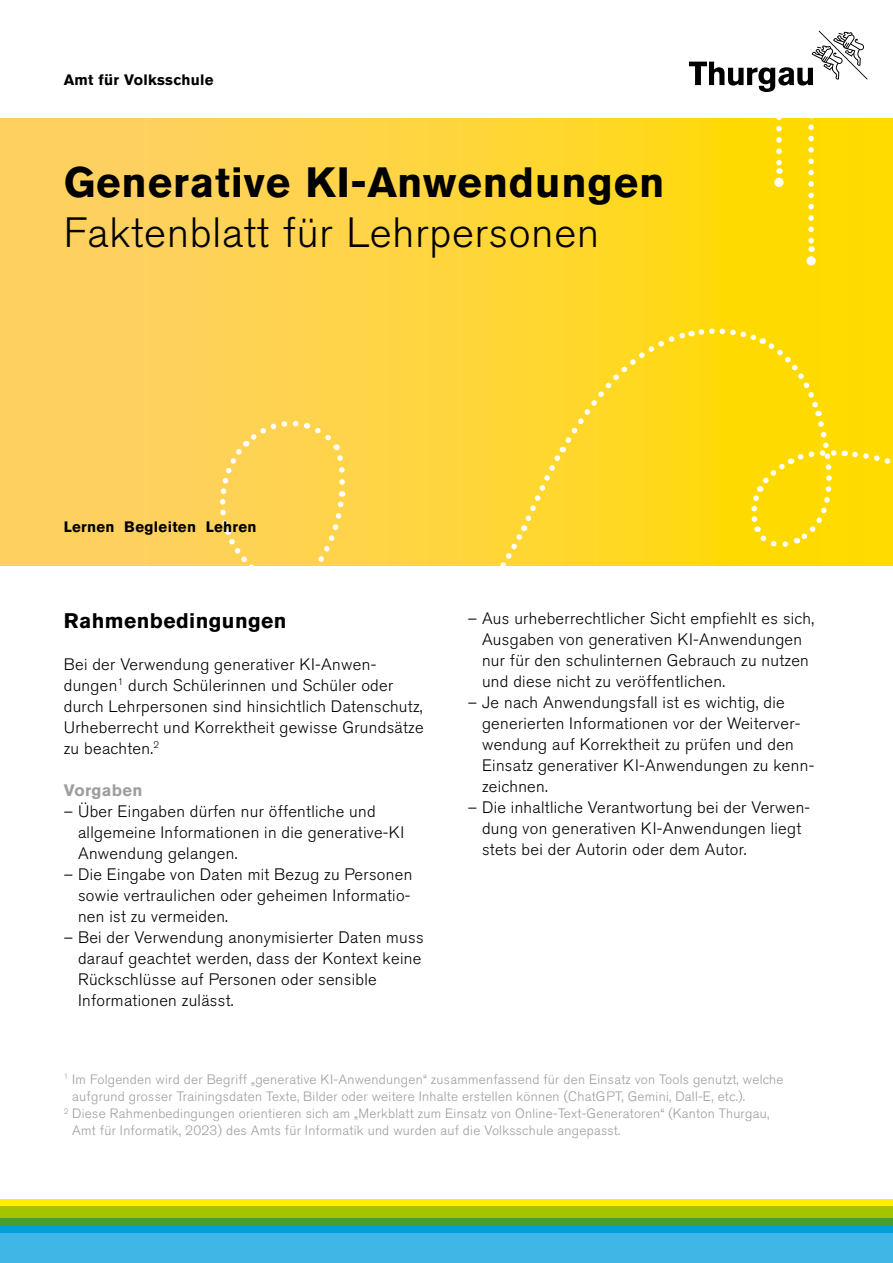
<style>
.page{position:relative;width:893px;height:1263px;background:#fff}
.page>*{position:absolute;margin:0;border:0;box-sizing:border-box;transform-origin:0 0}
.t1{font:300 42px "Akzidenz Grotesk BQ";letter-spacing:.02em;color:#000}
.t2{font:700 42px "Akzidenz Grotesk BQ";letter-spacing:.02em;color:#000}
.t3{font:700 21px "Akzidenz Grotesk BQ";letter-spacing:.02em;color:#000}
.t4{font:300 16.5px/21px "Akzidenz Grotesk BQ";letter-spacing:.02em;color:#000}
.t5{font:700 16.5px "Akzidenz Grotesk BQ";letter-spacing:.02em;color:#9c9e9f}
.t6{font:700 15px "Akzidenz Grotesk BQ";letter-spacing:.02em;color:#000}
.t7{font:300 13.5px "Akzidenz Grotesk BQ";letter-spacing:.02em;color:#9c9e9f}
</style>
<div class="page">
<img style="left:0;top:119px;width:893px;height:446px">
<svg style="left:483px;top:327px;width:410px;height:239px;background:#ffd91a"></svg>
<div style="left:219px;top:419px;width:129px;height:146px;background:#ffd351"></div>
<svg style="left:776px;top:119px;width:6px;height:55px"></svg>
<div style="left:774px;top:178px;width:10px;height:9px;background:#fff;border-radius:50%"></div>
<div style="left:806px;top:256px;width:10px;height:9px;background:#fff;border-radius:50%"></div>
<svg style="left:808px;top:119px;width:6px;height:133px"></svg>
<svg style="left:689px;top:31px;width:178px;height:61px"></svg>
<div style="left:0;top:1233px;width:893px;height:30px;background:#40b6e7"></div>
<div style="left:0;top:1199px;width:893px;height:7px;background:#ffed00"></div>
<div style="left:0;top:1218px;width:893px;height:7px;background:#44a12b"></div>
<div style="left:0;top:1206px;width:893px;height:12px;background:#a4c400"></div>
<div style="left:0;top:1225px;width:893px;height:8px;background:#009ee0"></div>
<p class="t6" style="left:64px;top:71px;width:151px">Amt für Volksschule</p>
<h1 class="t2" style="left:64px;top:158px;width:602px">Generative KI-Anwendungen</h1>
<h1 class="t1" style="left:64px;top:209px;width:536px">Faktenblatt für Lehrpersonen</h1>
<p class="t6" style="left:64px;top:518px;width:194px">Lernen Begleiten Lehren</p>
<p class="t3" style="left:64px;top:608px;width:224px">Rahmenbedingungen</p>
<p class="t4" style="left:64px;top:654px;width:361px">Bei der Verwendung generativer KI-Anwen&shy;dungen<sup>1</sup> durch Schülerinnen und Schüler oder durch Lehrpersonen sind hinsichtlich Datenschutz, Urheberrecht und Korrektheit gewisse Grundsätze zu beachten.<sup>2</sup></p>
<p class="t5" style="left:64px;top:780px;width:80px">Vorgaben</p>
<p class="t4" style="left:78px;top:801px;width:328px;text-indent:-14px">– Über Eingaben dürfen nur öffentliche und allgemeine Informationen in die generative-KI<br>Anwendung gelangen.</p>
<p class="t4" style="left:78px;top:864px;width:336px;text-align:justify;text-indent:-14px">– Die Eingabe von Daten mit Bezug zu Personen sowie vertraulichen oder geheimen Informatio&shy;nen ist zu vermeiden.</p>
<p class="t4" style="left:78px;top:927px;width:347px;text-indent:-14px">– Bei der Verwendung anonymisierter Daten muss darauf geachtet werden, dass der Kontext keine Rückschlüsse auf Personen oder sensible Informationen zulässt.</p>
<p class="t4" style="left:482px;top:608px;width:334px;text-indent:-14px">– Aus urheberrechtlicher Sicht empfiehlt es sich, Ausgaben von generativen KI-Anwendungen nur für den schulinternen Gebrauch zu nutzen und diese nicht zu veröffentlichen.</p>
<p class="t4" style="left:482px;top:692px;width:334px;text-indent:-14px">– Je nach Anwendungsfall ist es wichtig, die generierten Informationen vor der Weiterver&shy;wendung auf Korrektheit zu prüfen und den Einsatz generativer KI-Anwendungen zu kenn&shy;zeichnen.</p>
<p class="t4" style="left:482px;top:797px;width:330px;text-indent:-14px">– Die inhaltliche Verantwortung bei der Verwen&shy;dung von generativen KI-Anwendungen liegt stets bei der Autorin oder dem Autor.</p>
<p class="t7" style="left:64px;top:1071px;width:721px"><sup>1</sup> Im Folgenden wird der Begriff „generative KI-Anwendungen“ zusammenfassend für den Einsatz von Tools genutzt, welche</p>
<p class="t7" style="left:72px;top:1089px;width:674px">aufgrund grosser Trainingsdaten Texte, Bilder oder weitere Inhalte erstellen können (ChatGPT, Gemini, Dall-E, etc.).</p>
<p class="t7" style="left:64px;top:1106px;width:707px"><sup>2</sup> Diese Rahmenbedingungen orientieren sich am „Merkblatt zum Einsatz von Online-Text-Generatoren“ (Kanton Thurgau,</p>
<p class="t7" style="left:72px;top:1123px;width:550px">Amt für Informatik, 2023) des Amts für Informatik und wurden auf die Volksschule angepasst.</p>
</div>
